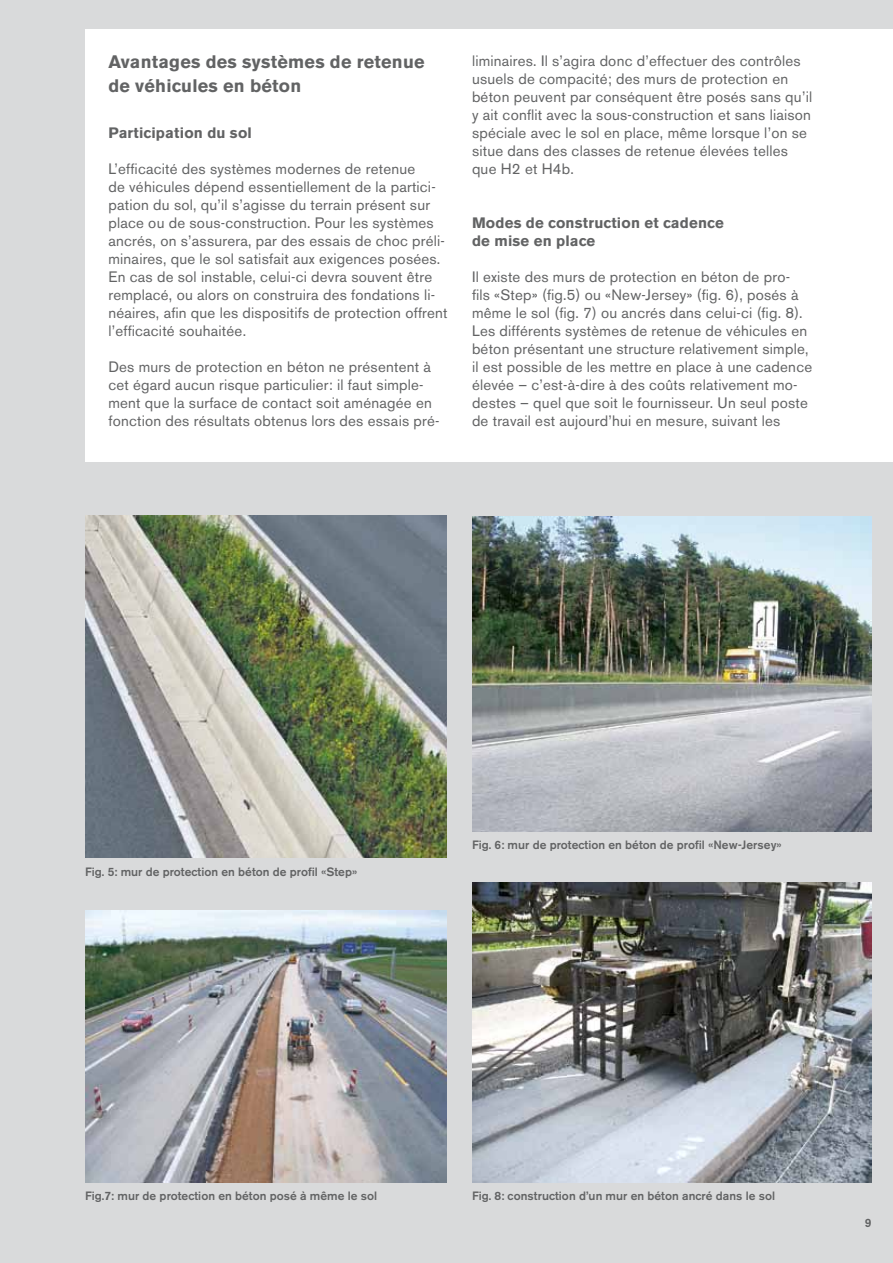
<style>
.page{position:relative;width:893px;height:1263px;background:#d9dadb}
.page>*{position:absolute;margin:0;border:0;box-sizing:border-box;transform-origin:0 0}
.t1{font:700 18px/24px "Akzidenz Grotesk BE";letter-spacing:.015em;color:#626364}
.t2{font:15px/18px "Akzidenz Grotesk BE";letter-spacing:.015em;color:#626364}
.t3{font:700 15px/18px "Akzidenz Grotesk BE";letter-spacing:.015em;color:#626364}
.t4{font:500 12px "Akzidenz Grotesk BE";letter-spacing:.005em;color:#626364}
</style>
<div class="page">
<div style="left:85px;top:30px;width:808px;height:432px;background:#fff"></div>
<img style="left:85px;top:516px;width:361px;height:342px">
<img style="left:472px;top:516px;width:400px;height:315px">
<img style="left:472px;top:882px;width:400px;height:300px">
<img style="left:85px;top:911px;width:361px;height:271px">
<p class="t1" style="left:108px;top:49px;width:318px">Avantages des systèmes de retenue de véhicules en béton</p>
<p class="t3" style="left:108px;top:124px;width:145px">Participation du sol</p>
<p class="t2" style="left:108px;top:160px;width:341px">L’efficacité des systèmes modernes de retenue<br>de véhicules dépend essentiellement de la partici&shy;pation du sol, qu’il s’agisse du terrain présent sur place ou de sous-construction. Pour les systèmes ancrés, on s’assurera, par des essais de choc préli&shy;minaires, que le sol satisfait aux exigences posées.<br>En cas de sol instable, celui-ci devra souvent être remplacé, ou alors on construira des fondations li&shy;néaires, afin que les dispositifs de protection offrent l’efficacité souhaitée.</p>
<p class="t2" style="left:108px;top:358px;width:333px">Des murs de protection en béton ne présentent à cet égard aucun risque particulier: il faut simple&shy;ment que la surface de contact soit aménagée en fonction des résultats obtenus lors des essais pré-</p>
<p class="t2" style="left:472px;top:52px;width:342px">liminaires. Il s’agira donc d’effectuer des contrôles usuels de compacité; des murs de protection en béton peuvent par conséquent être posés sans qu’il y ait conflit avec la sous-construction et sans liaison spéciale avec le sol en place, même lorsque l’on se situe dans des classes de retenue élevées telles que H2 et H4b.</p>
<p class="t3" style="left:472px;top:214px;width:253px">Modes de construction et cadence de mise en place</p>
<p class="t2" style="left:472px;top:268px;width:342px">Il existe des murs de protection en béton de pro-<br>fils «Step» (fig.5) ou «New-Jersey» (fig. 6), posés à même le sol (fig. 7) ou ancrés dans celui-ci (fig. 8).<br>Les différents systèmes de retenue de véhicules en béton présentant une structure relativement simple, il est possible de les mettre en place à une cadence élevée – c’est-à-dire à des coûts relativement mo&shy;destes – quel que soit le fournisseur. Un seul poste de travail est aujourd’hui en mesure, suivant les</p>
<p class="t4" style="left:85px;top:865px;width:274px">Fig. 5: mur de protection en béton de profil «Step»</p>
<p class="t4" style="left:472px;top:837px;width:311px">Fig. 6: mur de protection en béton de profil «New-Jersey»</p>
<p class="t4" style="left:85px;top:1188px;width:294px">Fig.7: mur de protection en béton posé à même le sol</p>
<p class="t4" style="left:472px;top:1188px;width:305px">Fig. 8: construction d’un mur en béton ancré dans le sol</p>
<p class="t4" style="left:865px;top:1216px;width:8px">9</p>
</div>
